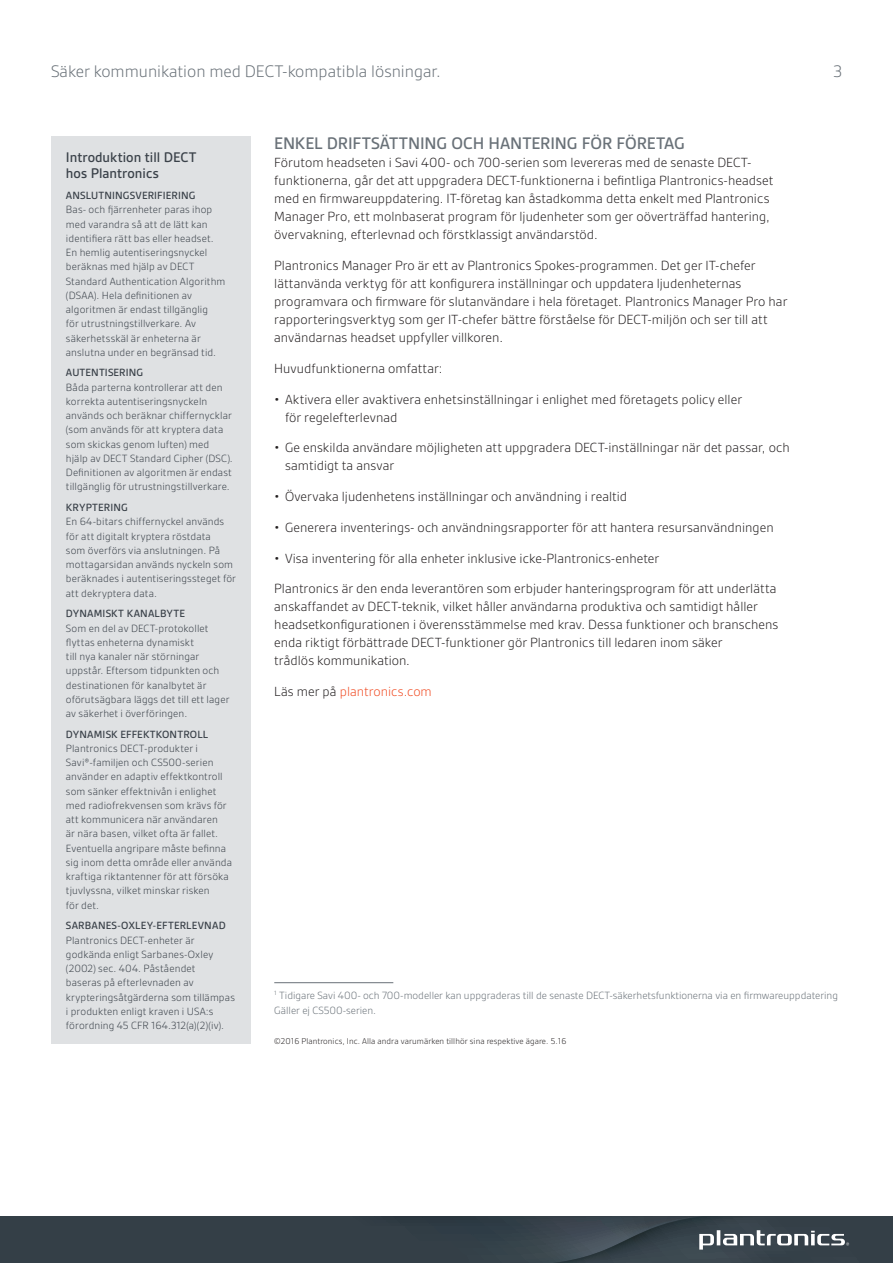
<style>
.page{position:relative;width:893px;height:1263px;background:#fff}
.page>*{position:absolute;margin:0;border:0;box-sizing:border-box;transform-origin:0 0}
.Style_5_RunOverHead{font:300 18px "Gesta";color:#697178}
.Style_3_Subhead{font:500 18px "Gesta";letter-spacing:-.005em;color:#697178}
.Style_3_Subhead-2{font:500 15px/16.5px "Gesta";color:#3a4149}
.Style_4_Body{font:300 14.25px/18px "Gesta";letter-spacing:.005em;color:#231f20}
.Style_4_Body-2{font:300 14.25px "Gesta";letter-spacing:.005em;color:#f04b23}
.Style_3_Subhead-3{font:300 11.25px/14.2px "Gesta";letter-spacing:.015em;color:#3a4149}
.t1{font:300 11.25px/15px "Gesta";color:#697178}
.Style_3_Subhead-4{font:500 11.25px "Gesta";letter-spacing:.015em;color:#3a4149}
.Copyright{font:300 9px "Gesta";letter-spacing:.01em;color:#231f20}
.s1{color:#231f20}
</style>
<div class="page">
<svg style="left:0;top:1216px;width:893px;height:47px;background:#39444c"></svg>
<div style="left:51px;top:136px;width:200px;height:908px;background:#dfe1e3"></div>
<hr style="left:274px;top:982px;width:119px;height:1px;background:#697178">
<p class="Style_5_RunOverHead" style="left:51px;top:61px;width:391px">Säker kommunikation med DECT-kompatibla lösningar.</p>
<p class="Style_5_RunOverHead" style="left:833px;top:61px;width:10px">3</p>
<p class="Style_3_Subhead-2" style="left:66px;top:149px;width:132px">Introduktion till DECT hos Plantronics</p>
<p class="Style_3_Subhead-4" style="left:66px;top:189px;width:131px">ANSLUTNINGSVERIFIERING</p>
<p class="Style_3_Subhead-3" style="left:66px;top:202px;width:161px">Bas- och fjärrenheter paras ihop med varandra så att de lätt kan identifiera rätt bas eller headset.<br>En hemlig autentiseringsnyckel beräknas med hjälp av DECT<br>Standard Authentication Algorithm (DSAA). Hela definitionen av algoritmen är endast tillgänglig<br>för utrustningstillverkare. Av säkerhetsskäl är enheterna är anslutna under en begränsad tid.</p>
<p class="Style_3_Subhead-4" style="left:66px;top:366px;width:79px">AUTENTISERING</p>
<p class="Style_3_Subhead-3" style="left:66px;top:380px;width:168px">Båda parterna kontrollerar att den korrekta autentiseringsnyckeln används och beräknar chiffernycklar (som används för att kryptera data som skickas genom luften) med hjälp av DECT Standard Cipher (DSC).<br>Definitionen av algoritmen är endast tillgänglig för utrustningstillverkare.</p>
<p class="Style_3_Subhead-4" style="left:66px;top:501px;width:64px">KRYPTERING</p>
<p class="Style_3_Subhead-3" style="left:66px;top:514px;width:172px">En 64-bitars chiffernyckel används för att digitalt kryptera röstdata<br>som överförs via anslutningen. På mottagarsidan används nyckeln som beräknades i autentiseringssteget för att dekryptera data.</p>
<p class="Style_3_Subhead-4" style="left:66px;top:607px;width:121px">DYNAMISKT KANALBYTE</p>
<p class="Style_3_Subhead-3" style="left:66px;top:621px;width:165px">Som en del av DECT-protokollet flyttas enheterna dynamiskt<br>till nya kanaler när störningar uppstår. Eftersom tidpunkten och destinationen för kanalbytet är oförutsägbara läggs det till ett lager av säkerhet i överföringen.</p>
<p class="Style_3_Subhead-4" style="left:66px;top:728px;width:144px">DYNAMISK EFFEKTKONTROLL</p>
<p class="Style_3_Subhead-3" style="left:66px;top:741px;width:168px">Plantronics DECT-produkter i<br>Savi®-familjen och CS500-serien använder en adaptiv effektkontroll som sänker effektnivån i enlighet med radiofrekvensen som krävs för att kommunicera när användaren<br>är nära basen, vilket ofta är fallet.<br>Eventuella angripare måste befinna sig inom detta område eller använda kraftiga riktantenner för att försöka tjuvlyssna, vilket minskar risken<br>för det.</p>
<p class="Style_3_Subhead-4" style="left:66px;top:919px;width:161px">SARBANES-OXLEY-EFTERLEVNAD</p>
<p class="Style_3_Subhead-3" style="left:66px;top:933px;width:171px">Plantronics DECT-enheter är godkända enligt Sarbanes-Oxley (2002) sec. 404. Påståendet<br>baseras på efterlevnaden av krypteringsåtgärderna som tillämpas i produkten enligt kraven i USA:s förordning 45 CFR 164.312(a)(2)(iv).</p>
<p class="Style_3_Subhead" style="left:274px;top:133px;width:412px">ENKEL DRIFTSÄTTNING OCH HANTERING FÖR FÖRETAG</p>
<p class="Style_4_Body" style="left:274px;top:153px;width:500px">Förutom headseten i Savi 400- och 700-serien som levereras med de senaste DECT&shy;funktionerna, går det att uppgradera DECT-funktionerna i befintliga Plantronics-headset med en firmwareuppdatering. IT-företag kan åstadkomma detta enkelt med Plantronics Manager Pro, ett molnbaserat program för ljudenheter som ger oöverträffad hantering, övervakning, efterlevnad och förstklassigt användarstöd.</p>
<p class="Style_4_Body" style="left:274px;top:256px;width:515px">Plantronics Manager Pro är ett av Plantronics Spokes-programmen. Det ger IT-chefer lättanvända verktyg för att konfigurera inställningar och uppdatera ljudenheternas programvara och firmware för slutanvändare i hela företaget. Plantronics Manager Pro har rapporteringsverktyg som ger IT-chefer bättre förståelse för DECT-miljön och ser till att användarnas headset uppfyller villkoren.</p>
<p class="Style_4_Body" style="left:274px;top:359px;width:170px">Huvudfunktionerna omfattar:</p>
<p class="Style_4_Body" style="left:285px;top:390px;width:459px;text-indent:-11px">• Aktivera eller avaktivera enhetsinställningar i enlighet med företagets policy eller för regelefterlevnad</p>
<p class="Style_4_Body" style="left:285px;top:438px;width:506px;text-indent:-11px">• Ge enskilda användare möjligheten att uppgradera DECT-inställningar när det passar, och samtidigt ta ansvar</p>
<p class="Style_4_Body" style="left:274px;top:487px;width:354px">• Övervaka ljudenhetens inställningar och användning i realtid</p>
<p class="Style_4_Body" style="left:274px;top:518px;width:501px">• Generera inventerings- och användningsrapporter för att hantera resursanvändningen</p>
<p class="Style_4_Body" style="left:274px;top:549px;width:387px">• Visa inventering för alla enheter inklusive icke-Plantronics-enheter</p>
<p class="Style_4_Body" style="left:274px;top:580px;width:506px">Plantronics är den enda leverantören som erbjuder hanteringsprogram för att underlätta anskaffandet av DECT-teknik, vilket håller användarna produktiva och samtidigt håller headsetkonfigurationen i överensstämmelse med krav. Dessa funktioner och branschens enda riktigt förbättrade DECT-funktioner gör Plantronics till ledaren inom säker<br>trådlös kommunikation.</p>
<p class="Style_4_Body-2" style="left:274px;top:683px;width:159px"><span class="s1">Läs mer på</span> plantronics.com</p>
<p class="t1" style="left:274px;top:988px;width:565px"><sup>1</sup> Tidigare Savi 400- och 700-modeller kan uppgraderas till de senaste DECT-säkerhetsfunktionerna via en firmwareuppdatering<br>Gäller ej CS500-serien.</p>
<p class="Copyright" style="left:274px;top:1036px;width:294px">©2016 Plantronics, Inc. Alla andra varumärken tillhör sina respektive ägare. 5.16</p>
</div>
